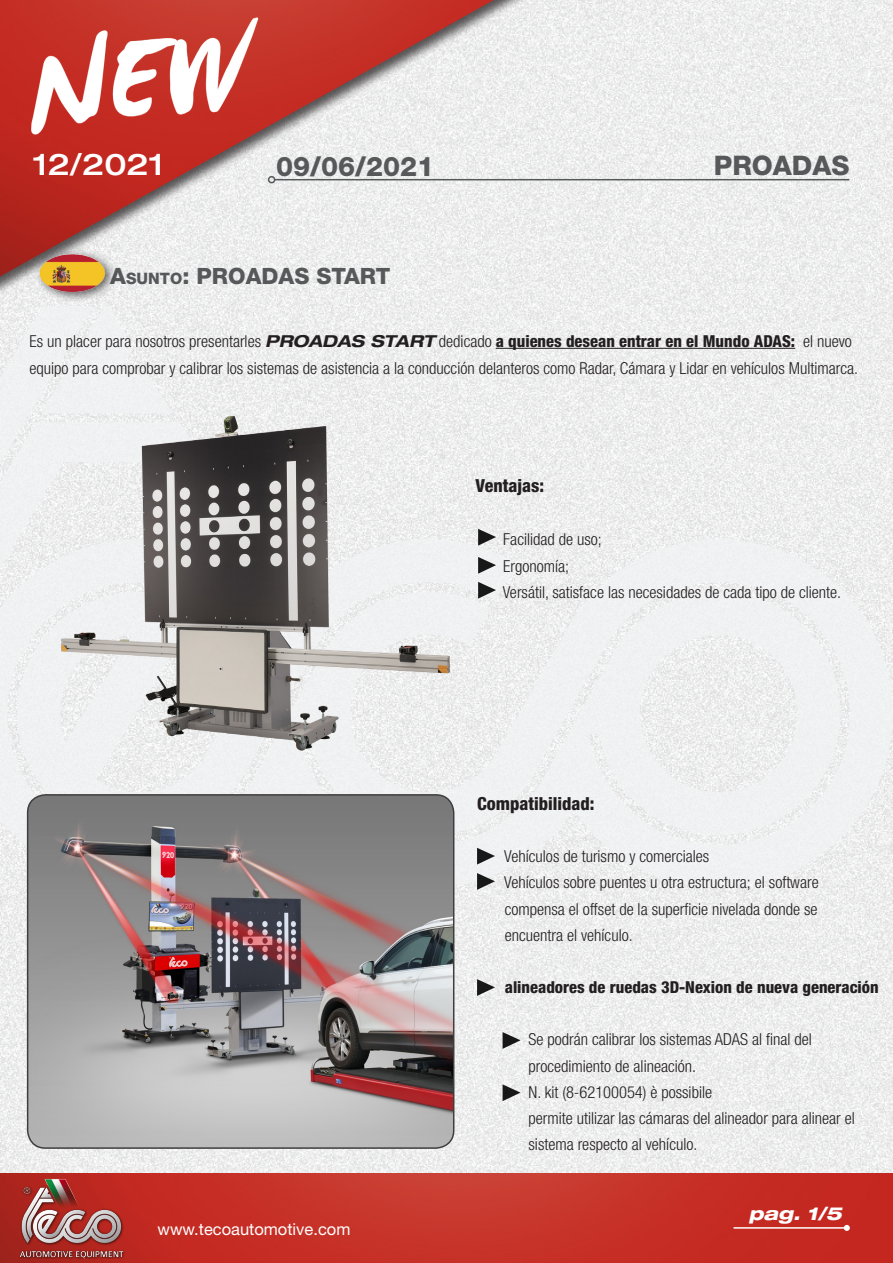
<style>
.page{position:relative;width:893px;height:1263px;background:#fff}
.page>*{position:absolute;margin:0;border:0;box-sizing:border-box;transform-origin:0 0}
.t1{font:500 expanded 30px "Helvetica Neue LT Std";color:#fff}
.t2{font:800 27px "Helvetica Neue LT Std";color:#57585a}
.t3{font:800 27px "Helvetica Neue LT Std";color:#57585a}
.t4{font:800 22.5px "Helvetica Neue LT Std";color:#57585a}
.t5{font:800 condensed 18px "Helvetica Neue LT Std";color:#231f20}
.t6{font:italic 800 expanded 18px "Helvetica Neue LT Std";color:#fff}
.t7{font:300 condensed 16.5px/26.2px "Helvetica Neue LT Std";color:#231f20}
.t8{font:800 condensed 16.5px "Helvetica Neue LT Std";color:#231f20}
.t9{font:16.5px "Helvetica Neue LT Std";color:#fff}
.s1{font-size:15.75px}
.s2{font-weight:700;font-style:italic;font-stretch:expanded}
.s3{font-weight:800}
</style>
<div class="page">
<img style="left:0;top:888px;width:893px;height:285px">
<img style="left:0;top:1173px;width:893px;height:90px">
<img style="left:18px;top:1176px;width:155px;height:83px">
<hr style="left:733px;top:1227px;width:114px;height:2px;background:#fff">
<svg style="left:844px;top:1225px;width:6px;height:6px"></svg>
<svg style="left:0;top:415px;width:893px;height:473px;fill:#f0f0f1"></svg>
<div style="left:0;top:0;width:893px;height:415px;background:#231f20;opacity:.75"></div>
<img style="left:0;top:0;width:494px;height:276px">
<img style="left:15px;top:13px;width:266px;height:141px">
<hr style="left:275px;top:179px;width:574px;height:1px;background:#57585a">
<div style="left:268px;top:176px;width:7px;height:7px;border:2px solid #57585a;border-radius:50%"></div>
<div style="left:34px;top:248px;width:83px;height:55px;background:#231f20;opacity:.75"></div>
<img style="left:39px;top:253px;width:67px;height:39px">
<svg style="left:478px;top:529px;width:18px;height:17px"></svg>
<svg style="left:478px;top:557px;width:18px;height:17px"></svg>
<svg style="left:478px;top:582px;width:18px;height:17px"></svg>
<svg style="left:477px;top:979px;width:18px;height:17px"></svg>
<svg style="left:503px;top:1032px;width:17px;height:17px"></svg>
<svg style="left:503px;top:1084px;width:17px;height:17px"></svg>
<svg style="left:477px;top:873px;width:18px;height:17px"></svg>
<svg style="left:477px;top:848px;width:18px;height:16px"></svg>
<hr style="left:496px;top:348px;width:299px;height:1px;background:#231f20">
<img style="left:54px;top:404px;width:402px;height:355px">
<img style="left:28px;top:795px;width:426px;height:353px">
<div style="left:27px;top:794px;width:427px;height:355px;border:2px solid #3e3e3f;border-radius:18px"></div>
<h1 class="t1" style="left:33px;top:146px;width:132px">12/2021</h1>
<h2 class="t2" style="left:276px;top:150px;width:160px">09/06/2021</h2>
<h3 class="t4" style="left:110px;top:262px;width:281px">A<span class="s1">SUNTO</span>: PROADAS START</h3>
<h2 class="t3" style="left:714px;top:149px;width:136px">PROADAS</h2>
<p class="t7" style="left:30px;top:327px;width:830px;line-height:27.3px">Es un placer para nosotros presentarles <span class="s2">PROADAS START</span> dedicado <span class="s3">a quienes desean entrar en el Mundo ADAS:</span> el nuevo equipo para comprobar y calibrar los sistemas de asistencia a la conducción delanteros como Radar, Cámara y Lidar en vehículos Multimarca.</p>
<p class="t5" style="left:476px;top:474px;width:70px">Ventajas:</p>
<p class="t7" style="left:503px;top:526px;width:340px">Facilidad de uso;<br>Ergonomía;<br>Versátil, satisface las necesidades de cada tipo de cliente.</p>
<p class="t9" style="left:158px;top:1219px;width:194px">www.tecoautomotive.com</p>
<p class="t5" style="left:477px;top:792px;width:119px">Compatibilidad:</p>
<p class="t7" style="left:504px;top:843px;width:316px">Vehículos de turismo y comerciales<br>Vehículos sobre puentes u otra estructura; el software compensa el offset de la superficie nivelada donde se encuentra el vehículo.</p>
<p class="t8" style="left:505px;top:977px;width:375px">alineadores de ruedas 3D-Nexion de nueva generación</p>
<p class="t7" style="left:529px;top:1026px;width:328px">Se podrán calibrar los sistemas ADAS al final del procedimiento de alineación.<br>N. kit (8-62100054) è possibile<br>permite utilizar las cámaras del alineador para alinear el sistema respecto al vehículo.</p>
<p class="t6" style="left:749px;top:1202px;width:95px">pag. 1/5</p>
</div>
